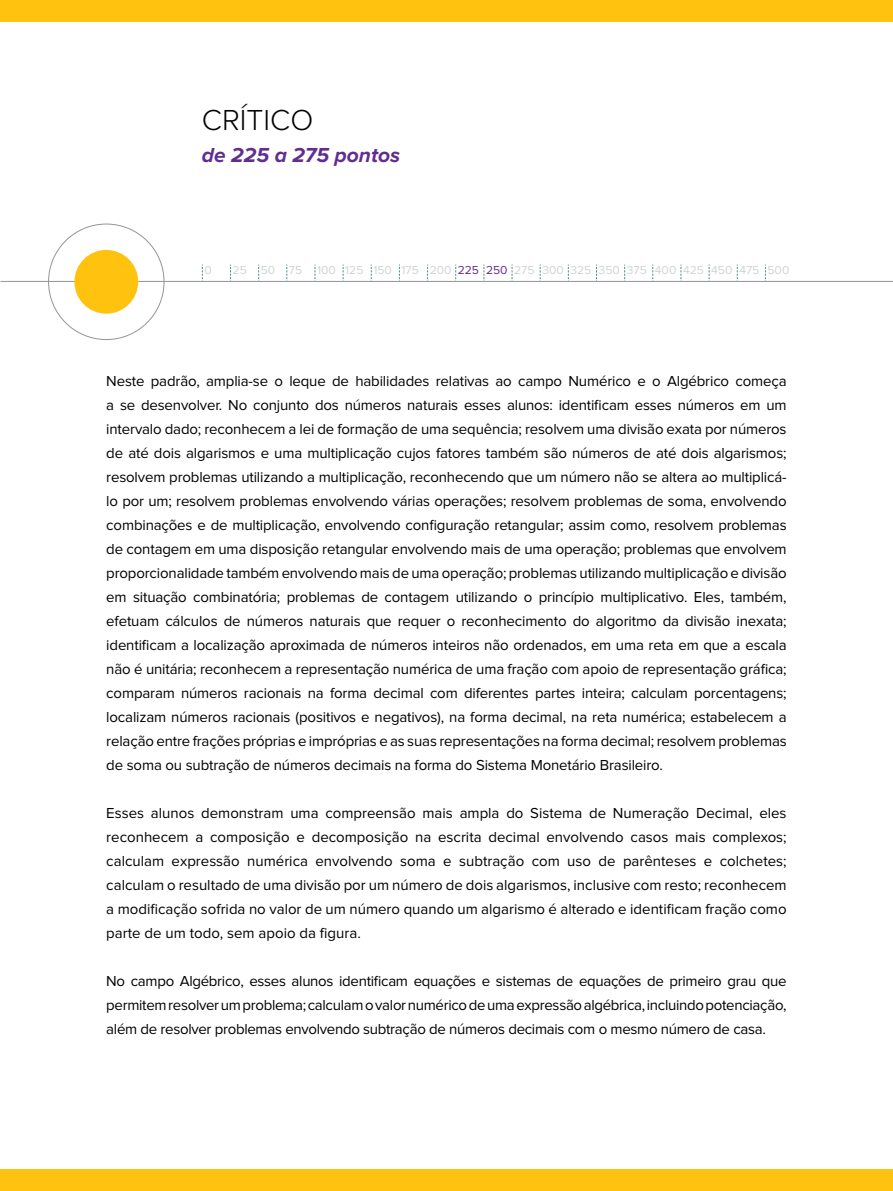
<style>
.page{position:relative;width:893px;height:1191px;background:#fff}
.page>*{position:absolute;margin:0;border:0;box-sizing:border-box;transform-origin:0 0}
.t1{font:300 30px "Proxima Nova";color:#000}
.t2{font:italic 700 21px "Proxima Nova";color:#622d91}
.t3{font:15px/24px "Proxima Nova";letter-spacing:-.01em;color:#000;text-align:justify}
.t4{font:12px "Proxima Nova";color:#d1d3d4}
.s1{color:#622d91}
</style>
<div class="page">
<hr style="left:0;top:281px;width:893px;height:1px;background:#939598">
<div style="left:74px;top:250px;width:64px;height:64px;background:#ffc20e;border-radius:50%"></div>
<svg style="left:202px;top:264px;width:1px;height:17px"></svg>
<svg style="left:230px;top:264px;width:1px;height:17px"></svg>
<svg style="left:258px;top:264px;width:1px;height:17px"></svg>
<svg style="left:286px;top:264px;width:1px;height:17px"></svg>
<svg style="left:315px;top:264px;width:1px;height:17px"></svg>
<svg style="left:343px;top:264px;width:1px;height:17px"></svg>
<svg style="left:371px;top:264px;width:1px;height:17px"></svg>
<svg style="left:399px;top:264px;width:1px;height:17px"></svg>
<svg style="left:427px;top:264px;width:1px;height:17px"></svg>
<svg style="left:455px;top:264px;width:1px;height:17px"></svg>
<svg style="left:483px;top:264px;width:1px;height:17px"></svg>
<svg style="left:512px;top:264px;width:1px;height:17px"></svg>
<svg style="left:540px;top:264px;width:1px;height:17px"></svg>
<svg style="left:568px;top:264px;width:1px;height:17px"></svg>
<svg style="left:596px;top:264px;width:1px;height:17px"></svg>
<svg style="left:624px;top:264px;width:1px;height:17px"></svg>
<svg style="left:652px;top:264px;width:1px;height:17px"></svg>
<svg style="left:681px;top:264px;width:1px;height:17px"></svg>
<svg style="left:709px;top:264px;width:1px;height:17px"></svg>
<svg style="left:737px;top:264px;width:1px;height:17px"></svg>
<svg style="left:765px;top:264px;width:1px;height:17px"></svg>
<div style="left:0;top:0;width:893px;height:21px;background:#ffc20e"></div>
<div style="left:0;top:1169px;width:893px;height:22px;background:#ffc20e"></div>
<h1 class="t1" style="left:202px;top:106px;width:36px">CRÍTICO</h1>
<h2 class="t2" style="left:202px;top:146px;width:200px">de 225 a 275 pontos</h2>
<p class="t4" style="left:204px;top:264px;width:9px">0</p>
<p class="t4" style="left:233px;top:264px;width:558px">25 50 75 100 125 150 175 200 <span class="s1">225 250</span> 275 300 325 350 375 400 425 450 475 500</p>
<p class="t3" style="left:106px;top:370px;width:682px">Neste padrão, amplia-se o leque de habilidades relativas ao campo Numérico e o Algébrico começa a se desenvolver. No conjunto dos números naturais esses alunos: identificam esses números em um intervalo dado; reconhecem a lei de formação de uma sequência; resolvem uma divisão exata por números de até dois algarismos e uma multiplicação cujos fatores também são números de até dois algarismos; resolvem problemas utilizando a multiplicação, reconhecendo que um número não se altera ao multiplicá&shy;lo por um; resolvem problemas envolvendo várias operações; resolvem problemas de soma, envolvendo combinações e de multiplicação, envolvendo configuração retangular; assim como, resolvem problemas de contagem em uma disposição retangular envolvendo mais de uma operação; problemas que envolvem proporcionalidade também envolvendo mais de uma operação; problemas utilizando multiplicação e divisão em situação combinatória; problemas de contagem utilizando o princípio multiplicativo. Eles, também, efetuam cálculos de números naturais que requer o reconhecimento do algoritmo da divisão inexata; identificam a localização aproximada de números inteiros não ordenados, em uma reta em que a escala não é unitária; reconhecem a representação numérica de uma fração com apoio de representação gráfica; comparam números racionais na forma decimal com diferentes partes inteira; calculam porcentagens; localizam números racionais (positivos e negativos), na forma decimal, na reta numérica; estabelecem a relação entre frações próprias e impróprias e as suas representações na forma decimal; resolvem problemas de soma ou subtração de números decimais na forma do Sistema Monetário Brasileiro.</p>
<p class="t3" style="left:106px;top:802px;width:682px">Esses alunos demonstram uma compreensão mais ampla do Sistema de Numeração Decimal, eles reconhecem a composição e decomposição na escrita decimal envolvendo casos mais complexos; calculam expressão numérica envolvendo soma e subtração com uso de parênteses e colchetes; calculam o resultado de uma divisão por um número de dois algarismos, inclusive com resto; reconhecem a modificação sofrida no valor de um número quando um algarismo é alterado e identificam fração como parte de um todo, sem apoio da figura.</p>
<p class="t3" style="left:106px;top:970px;width:682px">No campo Algébrico, esses alunos identificam equações e sistemas de equações de primeiro grau que permitem resolver um problema; calculam o valor numérico de uma expressão algébrica, incluindo potenciação, além de resolver problemas envolvendo subtração de números decimais com o mesmo número de casa.</p>
</div>
